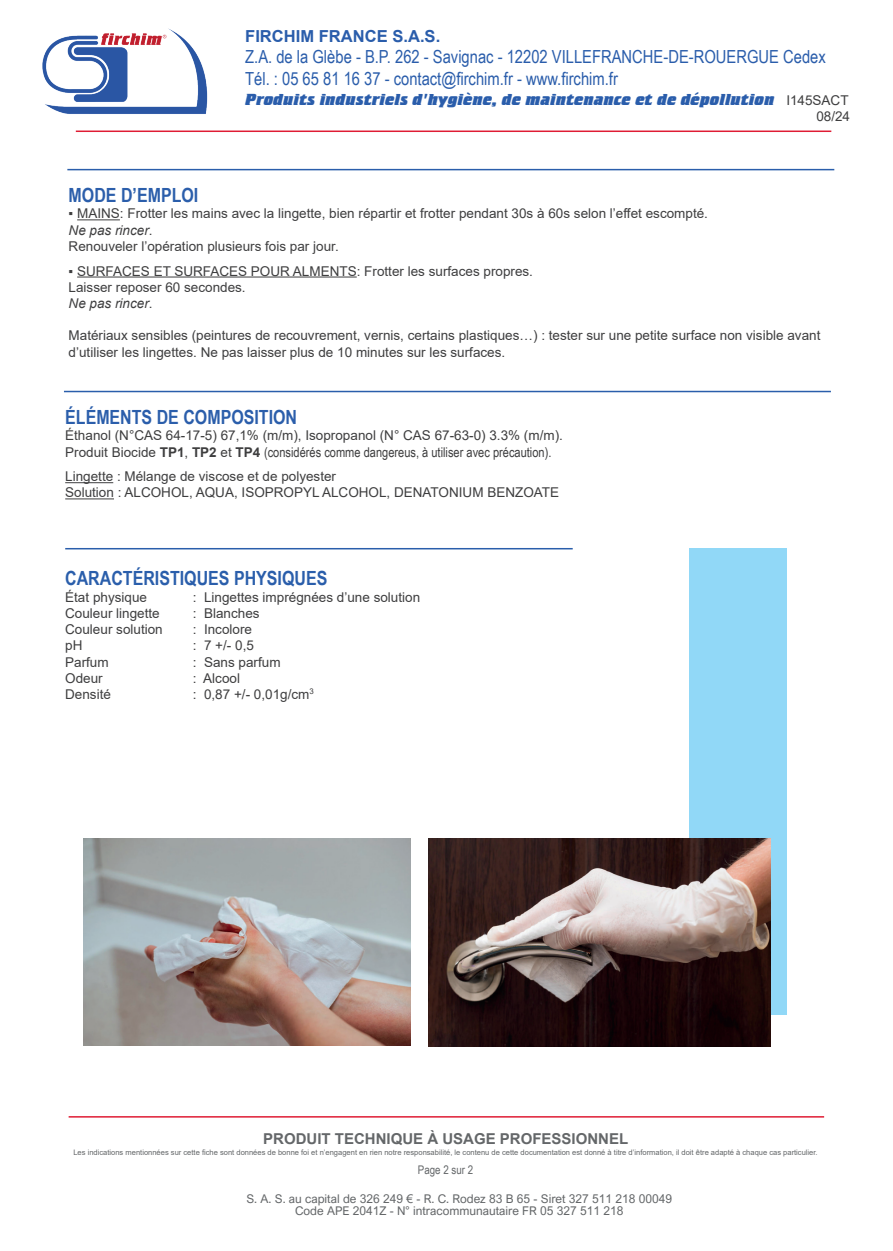
<style>
.page{position:relative;width:893px;height:1251px;background:#fff}
.page>*{position:absolute;margin:0;border:0;box-sizing:border-box;transform-origin:0 0}
.t1{font:700 19.5px "Arial Narrow";color:#2b5eab}
.t2{font:700 19.5px "Arial Narrow";color:#2a5eab}
.t3{font:18px/21.6px "Arial Narrow";color:#2a5dab}
.t4{font:16.5px "Crillee Extra Bold Italic Plain";color:#2a5dab}
.t5{font:700 16.5px "Arial";color:#2a5dab}
.t6{font:700 15px "Arial";color:#646769}
.t7{font:13.5px/16.2px "Arial";color:#3e3e3f}
.t8{font:13.5px "Arial Narrow";color:#3e3e3f}
.t9{font:12px/12px "Arial Nova";color:#646769;text-align:center}
.t10{font:11.85px "Arial Narrow";color:#646769}
.t11{font:7.5px "Arial";color:#646769}
.s1{font-style:italic}
.s2{font-family:"Arial"}
.s3{font-family:"Arial";font-weight:700}
</style>
<div class="page">
<div style="left:689px;top:548px;width:97px;height:466px;background:#91d8f7"></div>
<img style="left:84px;top:838px;width:326px;height:207px">
<hr style="left:77px;top:219px;width:43px;height:1px;background:#3e3e3f">
<hr style="left:77px;top:276px;width:280px;height:1px;background:#3e3e3f">
<hr style="left:67px;top:169px;width:767px;height:1px;background:#2a5eab">
<hr style="left:65px;top:482px;width:48px;height:1px;background:#3e3e3f">
<hr style="left:65px;top:498px;width:49px;height:1px;background:#3e3e3f">
<hr style="left:64px;top:390px;width:767px;height:2px;background:#2a5eab">
<hr style="left:65px;top:548px;width:508px;height:1px;background:#2a5eab">
<hr style="left:69px;top:1115px;width:755px;height:2px;background:#df1c34">
<img style="left:42px;top:28px;width:166px;height:86px">
<hr style="left:76px;top:130px;width:755px;height:2px;background:#df1c34">
<img style="left:429px;top:838px;width:341px;height:208px">
<p class="t5" style="left:245px;top:24px;width:197px">FIRCHIM FRANCE S.A.S.</p>
<h2 class="t3" style="left:245px;top:45px;width:582px">Z.A. de la Glèbe - B.P. 262 - Savignac - 12202 VILLEFRANCHE-DE-ROUERGUE Cedex<br>Tél. : 05 65 81 16 37 - contact@firchim.fr - www.firchim.fr</h2>
<p class="t4" style="left:245px;top:90px;width:531px">Produits industriels d'hygiène, de maintenance et de dépollution</p>
<p class="t7" style="left:786px;top:92px;width:65px;text-align:right">I145SACT<br>08/24</p>
<h1 class="t1" style="left:69px;top:180px;width:131px">MODE D’EMPLOI</h1>
<p class="t7" style="left:69px;top:205px;width:641px">▪ MAINS: Frotter les mains avec la lingette, bien répartir et frotter pendant 30s à 60s selon l’effet escompté.<br><span class="s1">Ne pas rincer</span>.<br>Renouveler l’opération plusieurs fois par jour.</p>
<p class="t7" style="left:69px;top:262px;width:466px">▪ SURFACES ET SURFACES POUR ALMENTS: Frotter les surfaces propres.<br>Laisser reposer 60 secondes.<br><span class="s1">Ne pas rincer</span>.</p>
<p class="t7" style="left:69px;top:327px;width:753px">Matériaux sensibles (peintures de recouvrement, vernis, certains plastiques…) : tester sur une petite surface non visible avant d’utiliser les lingettes. Ne pas laisser plus de 10 minutes sur les surfaces.</p>
<h1 class="t1" style="left:65px;top:402px;width:233px">ÉLÉMENTS DE COMPOSITION</h1>
<p class="t7" style="left:65px;top:427px;width:499px">Éthanol (N°CAS 64-17-5) 67,1% (m/m), Isopropanol (N° CAS 67-63-0) 3.3% (m/m).</p>
<p class="t8" style="left:65px;top:442px;width:488px"><span class="s2">Produit Biocide</span> <span class="s3">TP1</span><span class="s2">,</span> <span class="s3">TP2</span> <span class="s2">et</span> <span class="s3">TP4</span> (considérés comme dangereus, à utiliser avec précaution).</p>
<p class="t7" style="left:65px;top:468px;width:495px">Lingette : Mélange de viscose et de polyester<br>Solution : ALCOHOL, AQUA, ISOPROPYL ALCOHOL, DENATONIUM BENZOATE</p>
<h1 class="t2" style="left:65px;top:563px;width:264px">CARACTÉRISTIQUES PHYSIQUES</h1>
<p class="t7" style="left:65px;top:588px;width:83px">État physique</p>
<p class="t7" style="left:193px;top:588px;width:229px">: Lingettes imprégnées d’une solution</p>
<p class="t7" style="left:65px;top:605px;width:96px">Couleur lingette</p>
<p class="t7" style="left:193px;top:605px;width:68px">: Blanches</p>
<p class="t7" style="left:65px;top:621px;width:99px">Couleur solution</p>
<p class="t7" style="left:193px;top:621px;width:61px">: Incolore</p>
<p class="t7" style="left:65px;top:637px;width:19px">pH</p>
<p class="t7" style="left:193px;top:637px;width:63px">: 7 +/- 0,5</p>
<p class="t7" style="left:65px;top:653px;width:45px">Parfum</p>
<p class="t7" style="left:193px;top:653px;width:89px">: Sans parfum</p>
<p class="t7" style="left:65px;top:669px;width:39px">Odeur</p>
<p class="t7" style="left:193px;top:669px;width:49px">: Alcool</p>
<p class="t7" style="left:65px;top:686px;width:47px">Densité</p>
<p class="t7" style="left:193px;top:686px;width:123px">: 0,87 +/- 0,01g/cm<sup>3</sup></p>
<p class="t6" style="left:263px;top:1128px;width:367px">PRODUIT TECHNIQUE À USAGE PROFESSIONNEL</p>
<p class="t11" style="left:73px;top:1146px;width:746px">Les indications mentionnées sur cette fiche sont données de bonne foi et n’engagent en rien notre responsabilité, le contenu de cette documentation est donné à titre d’information, il doit être adapté à chaque cas particulier.</p>
<p class="t10" style="left:418px;top:1161px;width:57px">Page 2 sur 2</p>
<p class="t9" style="left:246px;top:1192px;width:427px">S. A. S. au capital de 326 249 € - R. C. Rodez 83 B 65 - Siret 327 511 218 00049<br>Code APE 2041Z - N° intracommunautaire FR 05 327 511 218</p>
</div>
